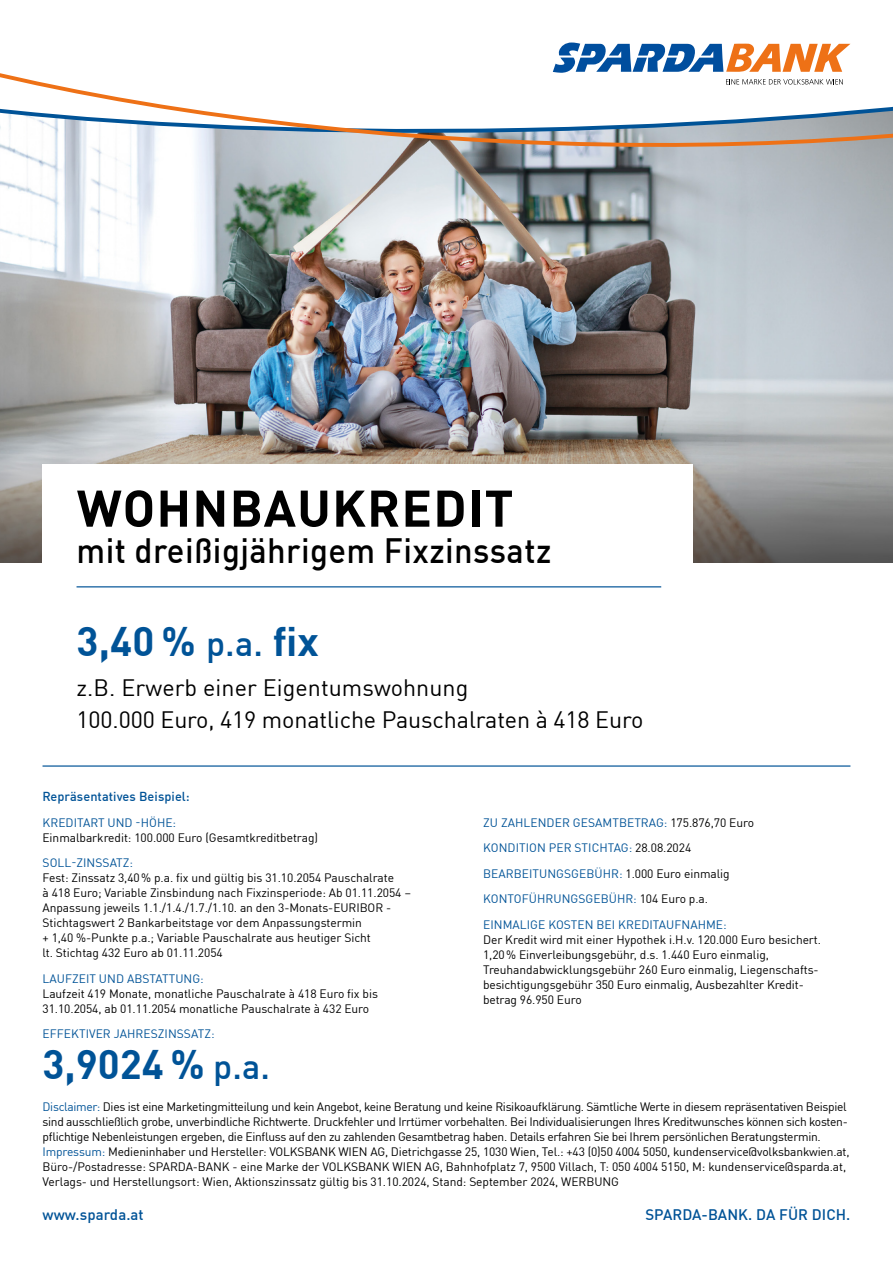
<style>
.page{position:relative;width:893px;height:1263px;background:#fff}
.page>*{position:absolute;margin:0;border:0;box-sizing:border-box;transform-origin:0 0}
.t1{font:700 50.7px "DINOT";letter-spacing:.025em;color:#000}
.t2{font:700 40.5px "DINOT";color:#005397}
.t3{font:500 34.5px "DINOT";letter-spacing:.01em;color:#000;scale:.95 1}
.t4{font:23.25px/31.5px "DINOT";letter-spacing:-.005em;color:#000}
.t5{font:500 15px "DINOT";letter-spacing:.005em;color:#005397}
.t6{font:500 12.75px "DINOT";letter-spacing:.005em;color:#005397}
.t7{font:12px/15px "DINOT";letter-spacing:-.01em;color:#000}
.t8{font:12px/25.5px "DINOT";letter-spacing:.005em;color:#005397}
.s1{font-weight:500;font-size:34.5px}
.s2{color:#000}
.s3{color:#005397}
</style>
<div class="page">
<img style="left:0;top:166px;width:893px;height:396px">
<svg style="left:0;top:42px;width:893px;height:124px"></svg>
<div style="left:43px;top:465px;width:650px;height:114px;background:#fff"></div>
<hr style="left:77px;top:586px;width:584px;height:1px;background:#005397">
<hr style="left:43px;top:765px;width:807px;height:2px;background:#005397">
<h1 class="t1" style="left:77px;top:469px;width:438px">WOHNBAUKREDIT</h1>
<h3 class="t3" style="left:77px;top:524px;width:501px">mit dreißigjährigem Fixzinssatz</h3>
<h2 class="t2" style="left:77px;top:610px;width:244px">3,40 % <span class="s1">p.a.</span> fix</h2>
<h3 class="t4" style="left:77px;top:670px;width:568px">z.B. Erwerb einer Eigentumswohnung<br>100.000 Euro, 419 monatliche Pauschalraten à 418 Euro</h3>
<p class="t6" style="left:43px;top:786px;width:149px">Repräsentatives Beispiel:</p>
<p class="t8" style="left:43px;top:809px;width:135px">KREDITART UND -HÖHE:</p>
<p class="t7" style="left:43px;top:829px;width:277px">Einmalbarkredit: 100.000 Euro (Gesamtkreditbetrag)</p>
<p class="t8" style="left:43px;top:849px;width:92px">SOLL-ZINSSATZ:</p>
<p class="t7" style="left:43px;top:869px;width:370px">Fest: Zinssatz 3,40% p.a. fix und gültig bis 31.10.2054 Pauschalrate<br>à 418 Euro; Variable Zinsbindung nach Fixzinsperiode: Ab 01.11.2054 – Anpassung jeweils 1.1./1.4./1.7./1.10. an den 3-Monats-EURIBOR - Stichtagswert 2 Bankarbeitstage vor dem Anpassungstermin<br>+ 1,40 %-Punkte p.a.; Variable Pauschalrate aus heutiger Sicht<br>lt. Stichtag 432 Euro ab 01.11.2054</p>
<p class="t8" style="left:43px;top:965px;width:163px">LAUFZEIT UND ABSTATTUNG:</p>
<p class="t7" style="left:43px;top:985px;width:337px">Laufzeit 419 Monate, monatliche Pauschalrate à 418 Euro fix bis<br>31.10.2054, ab 01.11.2054 monatliche Pauschalrate à 432 Euro</p>
<p class="t8" style="left:43px;top:1020px;width:174px">EFFEKTIVER JAHRESZINSSATZ:</p>
<h2 class="t2" style="left:43px;top:1032px;width:229px">3,9024 % <span class="s1">p.a.</span></h2>
<p class="t8" style="left:483px;top:809px;width:272px">ZU ZAHLENDER GESAMTBETRAG: <span class="s2">175.876,70 Euro </span>KONDITION PER STICHTAG: <span class="s2">28.08.2024<br></span>BEARBEITUNGSGEBÜHR: <span class="s2">1.000 Euro einmalig </span>KONTOFÜHRUNGSGEBÜHR: <span class="s2">104 Euro p.a.<br></span>EINMALIGE KOSTEN BEI KREDITAUFNAHME:</p>
<p class="t7" style="left:483px;top:931px;width:340px">Der Kredit wird mit einer Hypothek i.H.v. 120.000 Euro besichert.<br>1,20% Einverleibungsgebühr, d.s. 1.440 Euro einmalig, Treuhandabwicklungsgebühr 260 Euro einmalig, Liegenschafts&shy;besichtigungsgebühr 350 Euro einmalig, Ausbezahlter Kredit&shy;betrag 96.950 Euro</p>
<p class="t7" style="left:43px;top:1098px;width:809px"><span class="s3">Disclaimer:</span> Dies ist eine Marketingmitteilung und kein Angebot, keine Beratung und keine Risikoaufklärung. Sämtliche Werte in diesem repräsentativen Beispiel sind ausschließlich grobe, unverbindliche Richtwerte. Druckfehler und Irrtümer vorbehalten. Bei Individualisierungen Ihres Kreditwunsches können sich kosten&shy;pflichtige Nebenleistungen ergeben, die Einfluss auf den zu zahlenden Gesamtbetrag haben. Details erfahren Sie bei Ihrem persönlichen Beratungstermin.<br><span class="s3">Impressum:</span> Medieninhaber und Hersteller: VOLKSBANK WIEN AG, Dietrichgasse 25, 1030 Wien, Tel.: +43 (0)50 4004 5050, kundenservice@volksbankwien.at, Büro-/Postadresse: SPARDA-BANK - eine Marke der VOLKSBANK WIEN AG, Bahnhofplatz 7, 9500 Villach, T: 050 4004 5150, M: kundenservice@sparda.at, Verlags- und Herstellungsort: Wien, Aktionszinssatz gültig bis 31.10.2024, Stand: September 2024, WERBUNG</p>
<p class="t5" style="left:43px;top:1203px;width:103px">www.sparda.at</p>
<p class="t5" style="left:645px;top:1203px;width:207px">SPARDA-BANK. DA FÜR DICH.</p>
</div>
